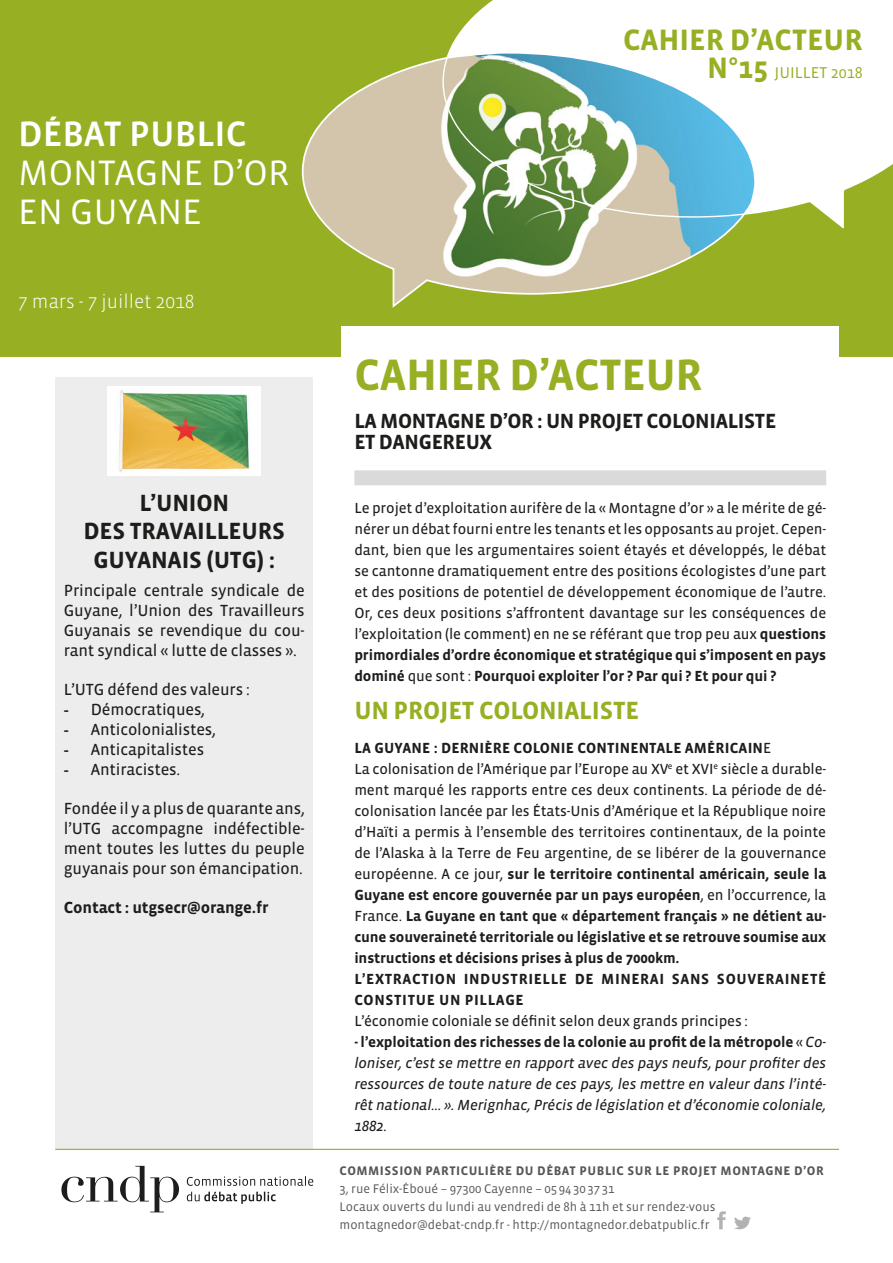
<style>
.page{position:relative;width:893px;height:1263px;background:#fff}
.page>*{position:absolute;margin:0;border:0;box-sizing:border-box;transform-origin:0 0}
.TXT_COURANT{font:700 45px "Vista Sans";letter-spacing:-.01em;color:#96af23}
.t1{font:36.15px/39px "Vista Sans";color:#fff}
.t2{font:36.15px "Vista Sans Med";color:#fff}
.t3{font:700 30.3px "Vista Sans";color:#96af23}
.TITRE{font:700 25.5px "Vista Sans";letter-spacing:-.01em;color:#96af23}
.Titre_de_l_éditi_-_A{font:700 24px/28.8px "Vista Sans";letter-spacing:-.01em;color:#1d1d1b;text-align:center}
.TXT_COURANT-2{font:700 21px/21px "Vista Sans";letter-spacing:-.02em;color:#1d1d1b}
.t4{font:300 19.5px "Vista Sans";color:#fff}
.Texte_courant_-_Amar{font:16.5px/19.8px "Vista Sans Reg";letter-spacing:-.01em;color:#1d1d1b;text-align:justify}
.Texte_courant_-_Amar-2{font:700 16.5px "Vista Sans";letter-spacing:-.01em;color:#1d1d1b}
.t5{font:16.05px "Vista Sans";color:#96af23}
.Texte_courant_-_Amar-3{font:15px/21px "Vista Sans Reg";letter-spacing:-.01em;color:#1d1d1b;text-align:justify}
.Texte_courant_-_Amar-4{font:italic 15px/21px "Vista Sans Reg";letter-spacing:-.01em;color:#1d1d1b;text-align:justify}
.Titre_1b_-_Amarante{font:700 15px/21px "Vista Sans";letter-spacing:.04em;color:#1d1d1b}
.Titre_1b_-_Amarante-2{font:700 15px "Vista Sans";letter-spacing:.01em;color:#1d1d1b}
.t6{font:12.75px "Vista Sans";color:#575756}
.t7{font:700 12.75px "Vista Sans";letter-spacing:.04em;color:#575756}
.s1{font-family:"Calibri";font-weight:700}
.s2{font-weight:700;font-size:30.3px}
.s3{font-family:"Vista Sans";font-weight:700}
.s4{font-family:"Vista Sans Reg";font-weight:400}
.s5{font-family:"Vista Sans";font-weight:700;font-style:normal}
.s6{font-style:normal}
</style>
<div class="page">
<div style="left:0;top:0;width:893px;height:357px;background:#96af23"></div>
<svg style="left:301px;top:58px;width:430px;height:250px"></svg>
<svg style="left:442px;top:0;width:451px;height:230px;background:#c2d7c6"></svg>
<div style="left:55px;top:378px;width:258px;height:771px;background:#ededed"></div>
<div style="left:342px;top:326px;width:497px;height:824px;background:#fff"></div>
<div style="left:354px;top:470px;width:472px;height:15px;background:#dadada"></div>
<svg style="left:717px;top:1211px;width:9px;height:18px"></svg>
<svg style="left:734px;top:1216px;width:17px;height:13px"></svg>
<svg style="left:187px;top:1176px;width:126px;height:28px"></svg>
<svg style="left:61px;top:1166px;width:118px;height:46px"></svg>
<hr style="left:55px;top:1149px;width:784px;height:1px;background:#96af23">
<img style="left:108px;top:386px;width:153px;height:89px">
<p class="t2" style="left:18px;top:115px;width:230px">DÉBAT PUBLIC</p>
<p class="t1" style="left:18px;top:154px;width:273px">MONTAGNE D’OR<br>EN GUYANE</p>
<p class="t4" style="left:18px;top:291px;width:178px">7 mars - 7 juillet 2018</p>
<p class="Titre_de_l_éditi_-_A" style="left:84px;top:489px;width:203px">L’UNION<br>DES TRAVAILLEURS<br>GUYANAIS (UTG) :</p>
<p class="Texte_courant_-_Amar" style="left:64px;top:581px;width:242px">Principale centrale syndicale de Guyane, l’Union des Travailleurs Guyanais se revendique du cou&shy;rant syndical « lutte de classes ».</p>
<p class="Texte_courant_-_Amar" style="left:64px;top:680px;width:188px">L’UTG défend des valeurs :</p>
<p class="Texte_courant_-_Amar" style="left:64px;top:700px;width:143px"><span class="s1">-</span> Démocratiques,</p>
<p class="Texte_courant_-_Amar" style="left:64px;top:720px;width:154px"><span class="s1">-</span> Anticolonialistes,</p>
<p class="Texte_courant_-_Amar" style="left:64px;top:740px;width:142px"><span class="s1">-</span> Anticapitalistes</p>
<p class="Texte_courant_-_Amar" style="left:64px;top:759px;width:118px"><span class="s1">-</span> Antiracistes.</p>
<p class="Texte_courant_-_Amar" style="left:64px;top:799px;width:242px">Fondée il y a plus de quarante ans, l’UTG accompagne indéfectible&shy;ment toutes les luttes du peuple guyanais pour son émancipation.</p>
<p class="Texte_courant_-_Amar-2" style="left:64px;top:899px;width:206px">Contact : utgsecr@orange.fr</p>
<p class="t3" style="left:623px;top:24px;width:241px">CAHIER D’ACTEUR</p>
<p class="t5" style="left:707px;top:64px;width:157px"><span class="s2">N°15</span> JUILLET 2018</p>
<p class="TXT_COURANT" style="left:354px;top:352px;width:350px">CAHIER D’ACTEUR</p>
<p class="TXT_COURANT-2" style="left:354px;top:411px;width:423px">LA MONTAGNE D’OR : UN PROJET COLONIALISTE<br>ET DANGEREUX</p>
<p class="Texte_courant_-_Amar-3" style="left:354px;top:497px;width:473px">Le projet d’exploitation aurifère de la « Montagne d’or » a le mérite de gé&shy;nérer un débat fourni entre les tenants et les opposants au projet. Cepen&shy;dant, bien que les argumentaires soient étayés et développés, le débat se cantonne dramatiquement entre des positions écologistes d’une part et des positions de potentiel de développement économique de l’autre.<br>Or, ces deux positions s’affrontent davantage sur les conséquences de l’exploitation (le comment) en ne se référant que trop peu aux <span class="s3">questions primordiales d’ordre économique et stratégique qui s’imposent en pays dominé</span> que sont : <span class="s3">Pourquoi exploiter l’or ? Par qui ? Et pour qui ?</span></p>
<p class="TITRE" style="left:354px;top:697px;width:286px">UN PROJET COLONIALISTE</p>
<p class="Titre_1b_-_Amarante-2" style="left:354px;top:740px;width:419px">LA GUYANE : DERNIÈRE COLONIE CONTINENTALE AMÉRICAIN<span class="s4">E</span></p>
<p class="Texte_courant_-_Amar-3" style="left:354px;top:759px;width:473px">La colonisation de l’Amérique par l’Europe au XV<sup>e</sup> et XVI<sup>e</sup> siècle a durable&shy;ment marqué les rapports entre ces deux continents. La période de dé&shy;colonisation lancée par les États-Unis d’Amérique et la République noire d’Haïti a permis à l’ensemble des territoires continentaux, de la pointe de l’Alaska à la Terre de Feu argentine, de se libérer de la gouvernance européenne. A ce jour, <span class="s3">sur le territoire continental américain, seule la Guyane est encore gouvernée par un pays européen</span>, en l’occurrence, la France. <span class="s3">La Guyane en tant que « département français » ne détient au&shy;cune souveraineté territoriale ou législative et se retrouve soumise aux instructions et décisions prises à plus de 7000km.</span></p>
<p class="Titre_1b_-_Amarante" style="left:354px;top:969px;width:473px">L’EXTRACTION INDUSTRIELLE DE MINERAI SANS SOUVERAINETÉ<br>CONSTITUE UN PILLAGE</p>
<p class="Texte_courant_-_Amar-3" style="left:354px;top:1011px;width:395px">L’économie coloniale se définit selon deux grands principes :</p>
<p class="Texte_courant_-_Amar-4" style="left:354px;top:1032px;width:473px"><span class="s5">- l’exploitation des richesses de la colonie au profit de la métropole</span> <span class="s6">«</span> Co&shy;loniser, c’est se mettre en rapport avec des pays neufs, pour profiter des ressources de toute nature de ces pays, les mettre en valeur dans l’inté&shy;rêt national... ». Merignhac, Précis de législation et d’économie coloniale, 1882.</p>
<p class="t7" style="left:339px;top:1164px;width:486px">COMMISSION PARTICULIÈRE DU DÉBAT PUBLIC SUR LE PROJET MONTAGNE D’OR</p>
<p class="t6" style="left:339px;top:1182px;width:277px">3, rue Félix-Éboué – 97300 Cayenne – 0594303731</p>
<p class="t6" style="left:339px;top:1200px;width:378px">Locaux ouverts du lundi au vendredi de 8h à 11h et sur rendez-vous</p>
<p class="t6" style="left:339px;top:1218px;width:372px">montagnedor@debat-cndp.fr - http://montagnedor.debatpublic.fr</p>
</div>
